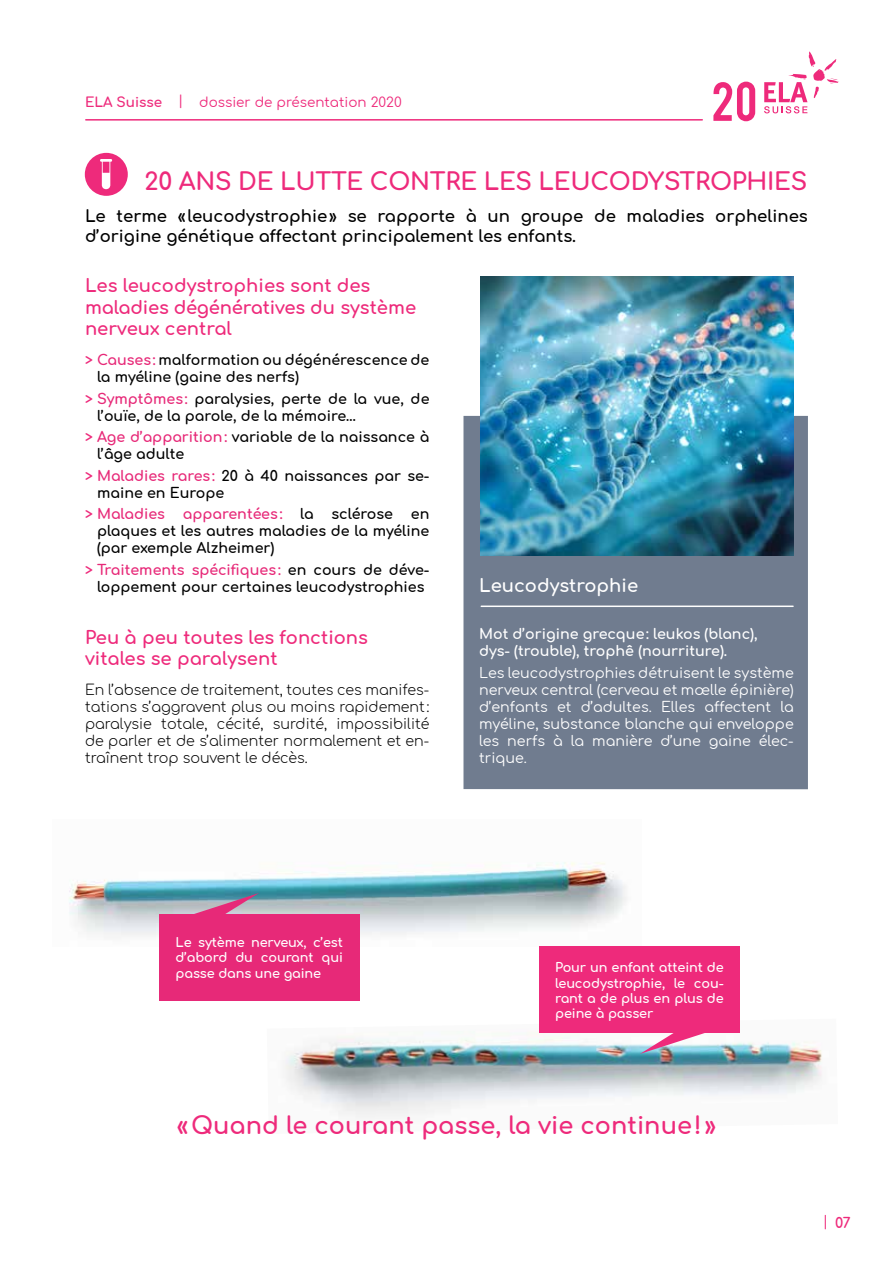
<style>
.page{position:relative;width:893px;height:1263px;background:#fff}
.page>*{position:absolute;margin:0;border:0;box-sizing:border-box;transform-origin:0 0}
.t1{font:700 24px "Comfortaa";letter-spacing:-.01em;color:#ee2a7b}
.t2{font:700 18px/21.6px "Comfortaa";color:#ee2a7b}
.t3{font:700 18px "Comfortaa";color:#fff}
.t4{font:700 16.5px/19.8px "Comfortaa";color:#000}
.t5{font:700 14.25px/17.1px "Comfortaa";color:#000}
.t6{font:300 14.25px/17.1px "Comfortaa";color:#000;text-align:justify}
.t7{font:14.25px/17.1px "Comfortaa";color:#fff;text-align:justify}
.t8{font:700 14.25px/17.1px "Comfortaa";color:#fff}
.t9{font:700 14.25px "Comfortaa";color:#ee2a7b}
.t10{font:13.5px "Comfortaa";color:#ee2a7b}
.t11{font:700 12.9px/15.5px "Comfortaa";letter-spacing:-.01em;color:#fff;text-align:justify}
.s1{font-weight:700}
.s2{color:#ee2a7b}
.s3{color:#e72978}
.s4{font-weight:400}
</style>
<div class="page">
<hr style="left:86px;top:119px;width:616px;height:2px;background:#ee2a7b">
<svg style="left:764px;top:51px;width:75px;height:62px"></svg>
<svg style="left:713px;top:82px;width:42px;height:39px"></svg>
<div style="left:463px;top:416px;width:345px;height:373px;background:#707c8f"></div>
<img style="left:480px;top:276px;width:313px;height:279px">
<img style="left:284px;top:1019px;width:538px;height:99px">
<img style="left:69px;top:862px;width:558px;height:74px">
<div style="left:539px;top:946px;width:200px;height:87px;background:#ee2a7b"></div>
<svg style="left:640px;top:1033px;width:79px;height:21px"></svg>
<div style="left:159px;top:914px;width:201px;height:86px;background:#e72978"></div>
<svg style="left:180px;top:893px;width:79px;height:21px;background:#9b92aa"></svg>
<hr style="left:481px;top:605px;width:312px;height:2px;background:#fff">
<svg style="left:84px;top:152px;width:44px;height:44px"></svg>
<p class="t10" style="left:85px;top:90px;width:318px"><span class="s1">ELA Suisse</span> | dossier de présentation 2020</p>
<h1 class="t1" style="left:145px;top:159px;width:664px">20 ANS DE LUTTE CONTRE LES LEUCODYSTROPHIES</h1>
<p class="t4" style="left:85px;top:204px;width:724px">Le terme « leucodystrophie» se rapporte à un groupe de maladies orphelines d’origine génétique affectant principalement les enfants.</p>
<p class="t2" style="left:85px;top:272px;width:333px">Les leucodystrophies sont des maladies dégénératives du système nerveux central</p>
<p class="t5" style="left:97px;top:350px;width:334px;text-indent:-12px"><span class="s2">&gt;</span> <span class="s3">Causes:</span> malformation ou dégénérescence de la myéline (gaine des nerfs)</p>
<p class="t5" style="left:97px;top:388px;width:334px;text-indent:-12px"><span class="s2">&gt;</span> <span class="s3">Symptômes:</span> paralysies, perte de la vue, de l’ouïe, de la parole, de la mémoire…</p>
<p class="t5" style="left:97px;top:426px;width:334px;text-indent:-12px"><span class="s2">&gt;</span> <span class="s3">Age d’apparition:</span> variable de la naissance à l’âge adulte</p>
<p class="t5" style="left:97px;top:465px;width:334px;text-indent:-12px"><span class="s2">&gt;</span> <span class="s3">Maladies rares:</span> 20 à 40 naissances par se&shy;maine en Europe</p>
<p class="t5" style="left:97px;top:503px;width:334px;text-align:justify;text-indent:-12px"><span class="s2">&gt;</span> <span class="s3">Maladies apparentées:</span> la sclérose en plaques et les autres maladies de la myéline (par exemple Alzheimer)</p>
<p class="t5" style="left:85px;top:559px;width:346px;text-align:center"><span class="s2">&gt;</span> <span class="s3">Traitements spécifiques :</span> en cours de déve&shy;loppement pour certaines leucodystrophies</p>
<p class="t2" style="left:85px;top:624px;width:284px">Peu à peu toutes les fonctions vitales se paralysent</p>
<p class="t6" style="left:85px;top:679px;width:346px">En l’absence de traitement, toutes ces manifes&shy;tations s’aggravent plus ou moins rapidement : paralysie totale, cécité, surdité, impossibilité de parler et de s’alimenter normalement et en&shy;traînent trop souvent le décès.</p>
<p class="t3" style="left:479px;top:569px;width:161px">Leucodystrophie</p>
<p class="t8" style="left:479px;top:624px;width:280px">Mot d’origine grecque: leukos (blanc), dys- (trouble), trophê (nourriture).</p>
<p class="t7" style="left:479px;top:662px;width:316px">Les leucodystrophies détruisent le système nerveux central (cerveau et mœlle épinière) d’enfants et d’adultes. Elles affectent la myéline, substance blanche qui enveloppe les nerfs à la manière d’une gaine élec&shy;trique.</p>
<p class="t11" style="left:176px;top:933px;width:169px">Le sytème nerveux, c’est d’abord du courant qui passe dans une gaine</p>
<p class="t11" style="left:555px;top:958px;width:170px">Pour un enfant atteint de leucodystrophie, le cou&shy;rant a de plus en plus de peine à passer</p>
<h1 class="t1" style="left:177px;top:1103px;width:541px">«Quand le courant passe, la vie continue! »</h1>
<p class="t9" style="left:823px;top:1209px;width:29px"><span class="s4">|</span> 07</p>
</div>
